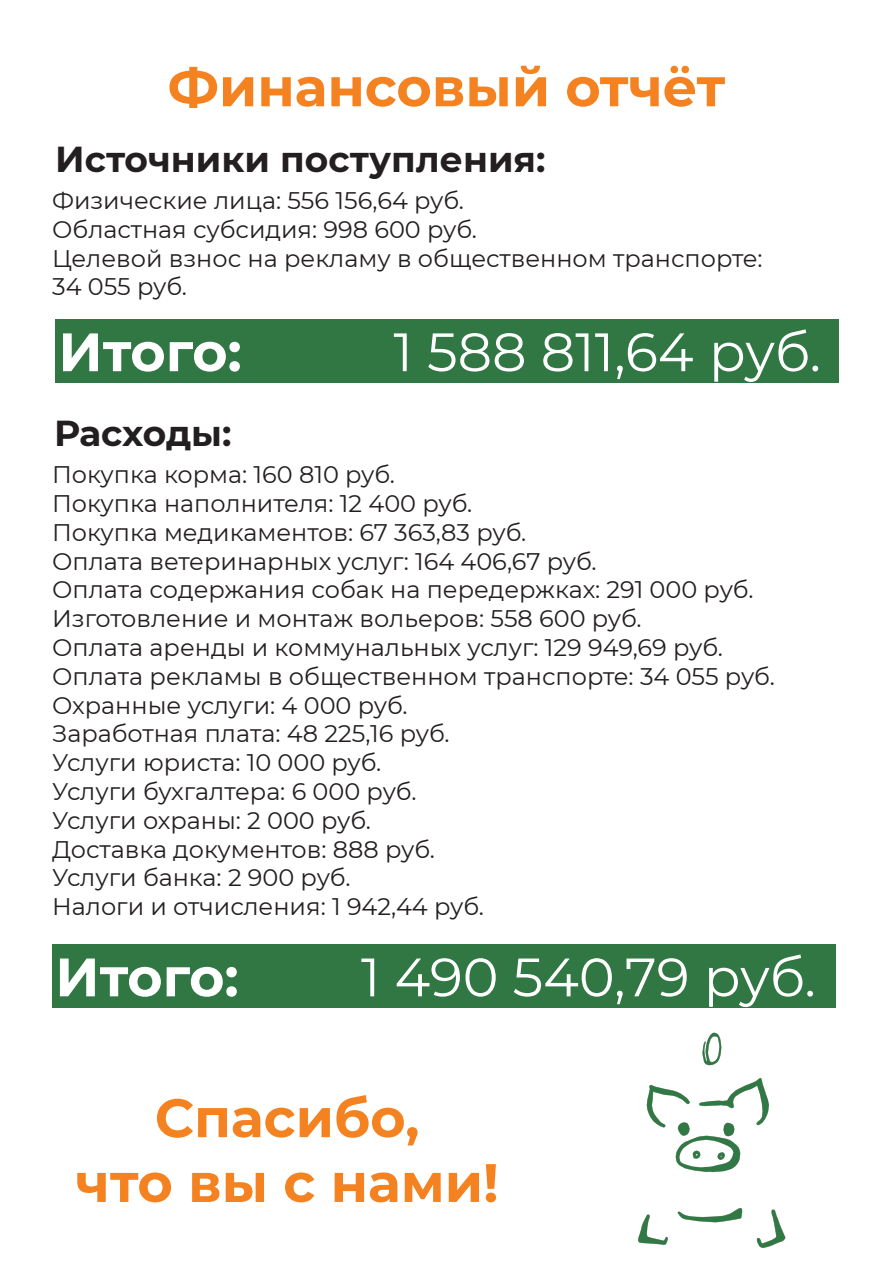
<style>
.page{position:relative;width:893px;height:1263px;background:#fff}
.page>*{position:absolute;margin:0;border:0;box-sizing:border-box;transform-origin:0 0}
.t1{font:700 54px "Montserrat";color:#f58220}
.t2{font:54px "Montserrat";color:#fff}
.t3{font:700 54px "Montserrat";letter-spacing:-.01em;color:#fff}
.t4{font:700 36px "Montserrat";color:#231f20}
.t5{font:24px "Montserrat";color:#231f20}
</style>
<div class="page">
<div style="left:55px;top:320px;width:784px;height:63px;background:#307743"></div>
<div style="left:52px;top:945px;width:784px;height:63px;background:#307743"></div>
<img style="left:638px;top:1032px;width:148px;height:216px">
<p class="t1" style="left:168px;top:48px;width:559px">Финансовый отчёт</p>
<p class="t4" style="left:55px;top:133px;width:492px">Источники поступления:</p>
<p class="t5" style="left:52px;top:184px;width:413px">Физические лица: 556 156,64 руб.</p>
<p class="t5" style="left:52px;top:213px;width:426px">Областная субсидия: 998 600 руб.</p>
<p class="t5" style="left:52px;top:241px;width:712px">Целевой взнос на рекламу в общественном транспорте:</p>
<p class="t5" style="left:52px;top:270px;width:136px">34 055 руб.</p>
<p class="t3" style="left:58px;top:313px;width:185px">Итого:</p>
<p class="t2" style="left:393px;top:315px;width:429px">1 588 811,64 руб.</p>
<p class="t4" style="left:54px;top:407px;width:179px">Расходы:</p>
<p class="t5" style="left:52px;top:458px;width:344px">Покупка корма: 160 810 руб.</p>
<p class="t5" style="left:52px;top:487px;width:422px">Покупка наполнителя: 12 400 руб.</p>
<p class="t5" style="left:52px;top:516px;width:476px">Покупка медикаментов: 67 363,83 руб.</p>
<p class="t5" style="left:52px;top:545px;width:546px">Оплата ветеринарных услуг: 164 406,67 руб.</p>
<p class="t5" style="left:52px;top:573px;width:703px">Оплата содержания собак на передержках: 291 000 руб.</p>
<p class="t5" style="left:52px;top:602px;width:591px">Изготовление и монтаж вольеров: 558 600 руб.</p>
<p class="t5" style="left:52px;top:631px;width:672px">Оплата аренды и коммунальных услуг: 129 949,69 руб.</p>
<p class="t5" style="left:52px;top:660px;width:724px">Оплата рекламы в общественном транспорте: 34 055 руб.</p>
<p class="t5" style="left:52px;top:689px;width:357px">Охранные услуги: 4 000 руб.</p>
<p class="t5" style="left:52px;top:717px;width:399px">Заработная плата: 48 225,16 руб.</p>
<p class="t5" style="left:52px;top:746px;width:331px">Услуги юриста: 10 000 руб.</p>
<p class="t5" style="left:52px;top:775px;width:366px">Услуги бухгалтера: 6 000 руб.</p>
<p class="t5" style="left:52px;top:804px;width:320px">Услуги охраны: 2 000 руб.</p>
<p class="t5" style="left:52px;top:833px;width:384px">Доставка документов: 888 руб.</p>
<p class="t5" style="left:52px;top:861px;width:300px">Услуги банка: 2 900 руб.</p>
<p class="t5" style="left:52px;top:890px;width:433px">Налоги и отчисления: 1 942,44 руб.</p>
<p class="t3" style="left:55px;top:938px;width:185px">Итого:</p>
<p class="t2" style="left:361px;top:940px;width:456px">1 490 540,79 руб.</p>
<p class="t1" style="left:155px;top:1079px;width:266px">Спасибо,</p>
<p class="t1" style="left:76px;top:1144px;width:425px">что вы с нами!</p>
</div>
